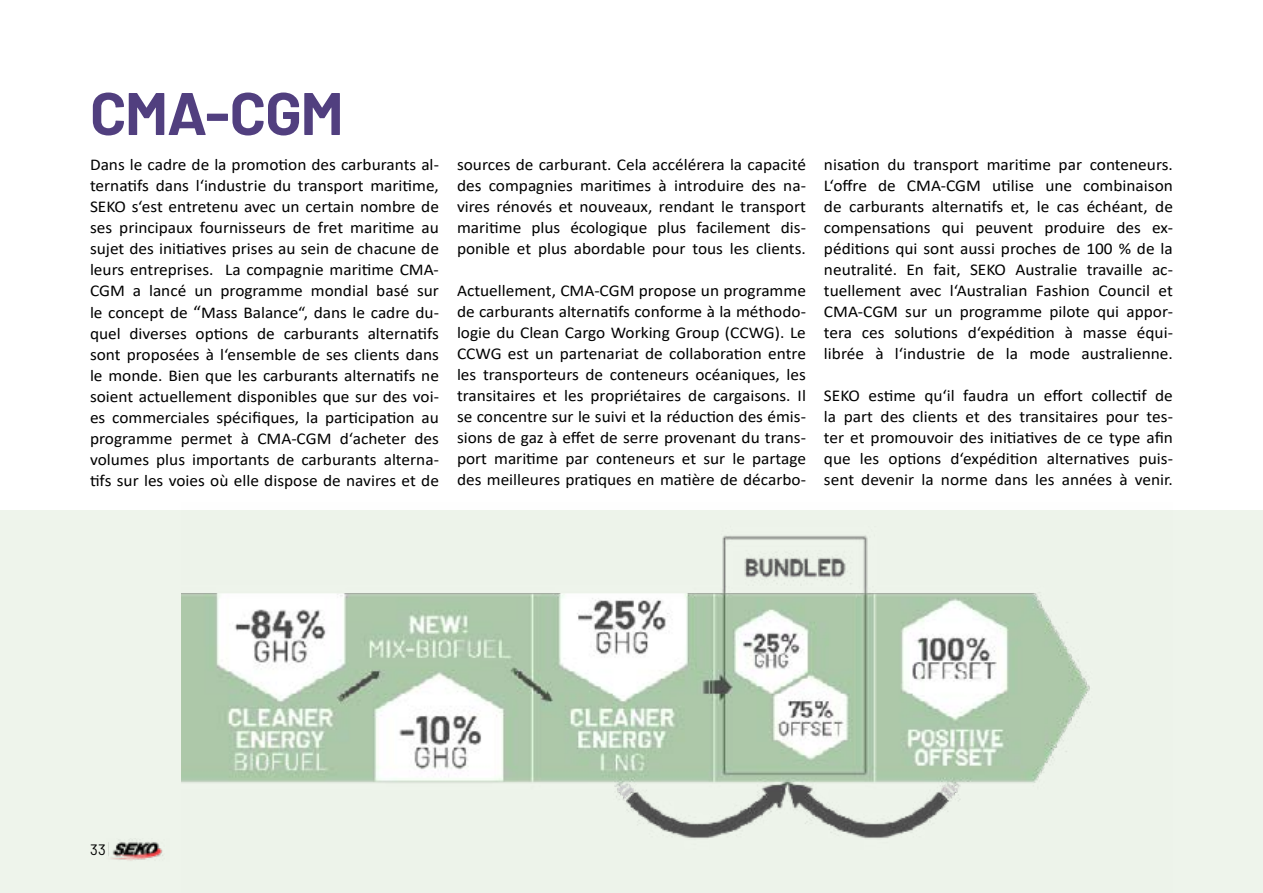
<style>
.page{position:relative;width:1263px;height:893px;background:#fff}
.page>*{position:absolute;margin:0;border:0;box-sizing:border-box;transform-origin:0 0}
.t1{font:700 60px "Barlow";letter-spacing:-.02em;color:#513f7f}
.t2{font:16.5px/21px "Calibri";color:#000;text-align:justify;scale:1.05 1}
.t3{font:15px "Barlow";color:#000}
.s1{font-size:18px}
.s2{font-weight:300;font-size:16.5px;color:#9d9d9c}
</style>
<div class="page">
<div style="left:0;top:510px;width:1263px;height:383px;background:#eef4eb"></div>
<img style="left:182px;top:535px;width:908px;height:304px">
<img style="left:110px;top:841px;width:53px;height:20px">
<h1 class="t1" style="left:90px;top:69px;width:255px">CMA-CGM</h1>
<p class="t2" style="left:90px;top:153px;width:334px">Dans le cadre de la promotion des carburants al&shy;ternatifs dans l‘industrie du transport maritime, SEKO s‘est entretenu avec un certain nombre de ses principaux fournisseurs de fret maritime au sujet des initiatives prises au sein de chacune de leurs entreprises. La compagnie maritime CMA-CGM a lancé un programme mondial basé sur</p>
<p class="t2" style="left:90px;top:302px;width:334px">le concept de <span class="s1">“</span>Mass Balance“, dans le cadre du&shy;quel diverses options de carburants alternatifs sont proposées à l‘ensemble de ses clients dans le monde. Bien que les carburants alternatifs ne soient actuellement disponibles que sur des voi&shy;es commerciales spécifiques, la participation au programme permet à CMA-CGM d‘acheter des volumes plus importants de carburants alterna&shy;tifs sur les voies où elle dispose de navires et de</p>
<p class="t2" style="left:457px;top:153px;width:334px">sources de carburant. Cela accélérera la capacité des compagnies maritimes à introduire des na&shy;vires rénovés et nouveaux, rendant le transport maritime plus écologique plus facilement dis&shy;ponible et plus abordable pour tous les clients.</p>
<p class="t2" style="left:457px;top:279px;width:334px">Actuellement, CMA-CGM propose un programme de carburants alternatifs conforme à la méthodo&shy;logie du Clean Cargo Working Group (CCWG). Le CCWG est un partenariat de collaboration entre les transporteurs de conteneurs océaniques, les transitaires et les propriétaires de cargaisons. Il se concentre sur le suivi et la réduction des émis&shy;sions de gaz à effet de serre provenant du trans&shy;port maritime par conteneurs et sur le partage des meilleures pratiques en matière de décarbo-</p>
<p class="t2" style="left:824px;top:153px;width:334px">nisation du transport maritime par conteneurs.<br>L‘offre de CMA-CGM utilise une combinaison de carburants alternatifs et, le cas échéant, de compensations qui peuvent produire des ex&shy;péditions qui sont aussi proches de 100 % de la neutralité. En fait, SEKO Australie travaille ac&shy;tuellement avec l‘Australian Fashion Council et CMA-CGM sur un programme pilote qui appor&shy;tera ces solutions d‘expédition à masse équi&shy;librée à l‘industrie de la mode australienne.</p>
<p class="t2" style="left:824px;top:384px;width:334px">SEKO estime qu‘il faudra un effort collectif de la part des clients et des transitaires pour tes&shy;ter et promouvoir des initiatives de ce type afin que les options d‘expédition alternatives puis&shy;sent devenir la norme dans les années à venir.</p>
<p class="t3" style="left:90px;top:839px;width:21px">33<span class="s2">|</span></p>
</div>
